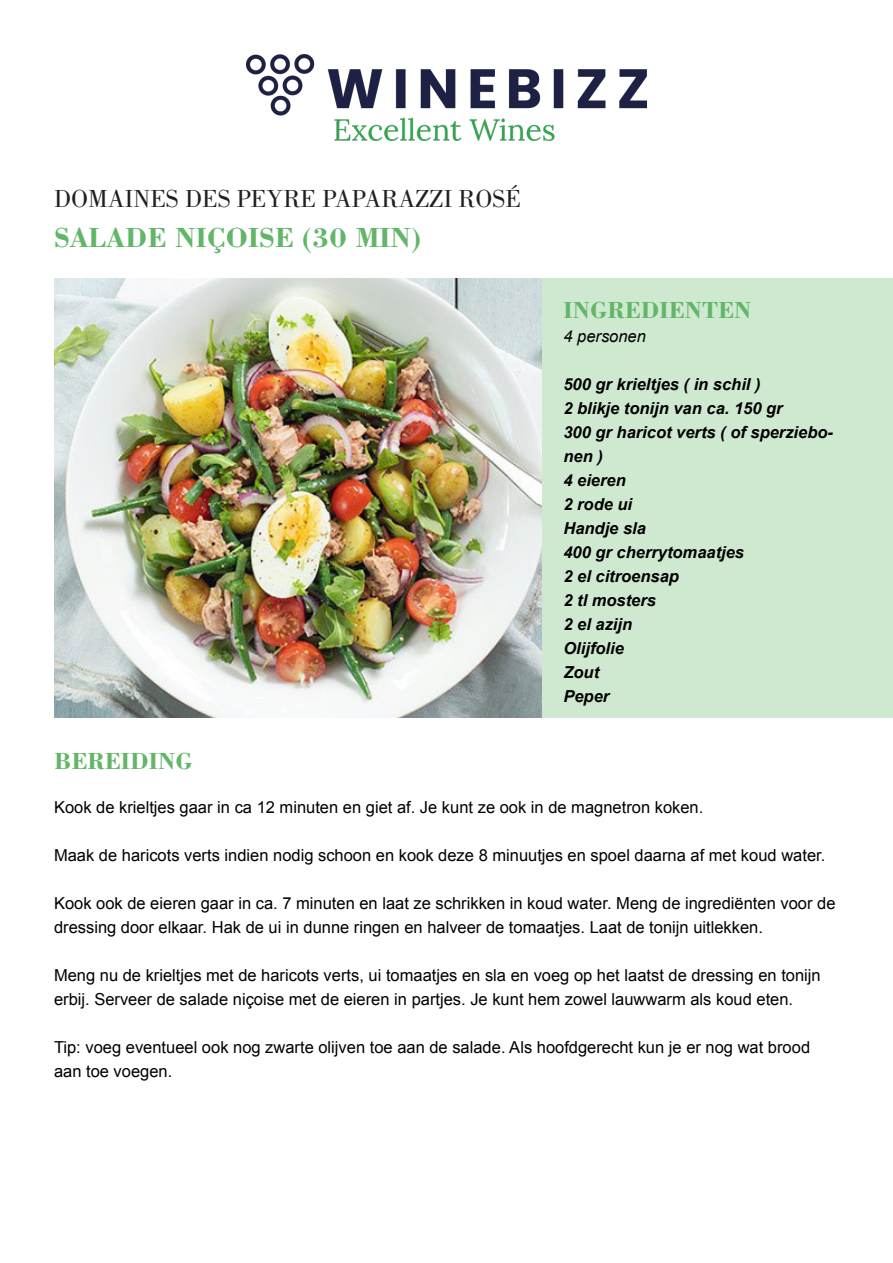
<style>
.page{position:relative;width:893px;height:1263px;background:#fff}
.page>*{position:absolute;margin:0;border:0;box-sizing:border-box;transform-origin:0 0}
.t1{font:700 28.5px "Bodoni Std";color:#61b668}
.t2{font:25.5px "Bodoni Std";color:#231f20}
.t3{font:700 24px "Bodoni Std";color:#61b668}
.t4{font:16.5px/24px "Arial";color:#000}
.t5{font:italic 700 16.5px/24px "Arial";color:#000}
.t6{font:italic 16.5px "Arial";color:#000}
</style>
<div class="page">
<div style="left:542px;top:279px;width:351px;height:439px;background:#cfe9d1"></div>
<img style="left:247px;top:54px;width:399px;height:86px">
<img style="left:54px;top:279px;width:487px;height:439px">
<p class="t2" style="left:54px;top:184px;width:468px">DOMAINES DES PEYRE PAPARAZZI ROSÉ</p>
<p class="t1" style="left:54px;top:220px;width:368px">SALADE NIÇOISE (30 MIN)</p>
<p class="t3" style="left:563px;top:295px;width:190px">INGREDIENTEN</p>
<p class="t6" style="left:563px;top:325px;width:84px">4 personen</p>
<p class="t5" style="left:563px;top:372px;width:199px">500 gr krieltjes ( in schil )</p>
<p class="t5" style="left:563px;top:396px;width:221px">2 blikje tonijn van ca. 150 gr</p>
<p class="t5" style="left:563px;top:420px;width:271px">300 gr haricot verts ( of sperziebo&shy;nen )</p>
<p class="t5" style="left:563px;top:468px;width:64px">4 eieren</p>
<p class="t5" style="left:563px;top:492px;width:70px">2 rode ui</p>
<p class="t5" style="left:563px;top:516px;width:84px">Handje sla</p>
<p class="t5" style="left:563px;top:540px;width:182px">400 gr cherrytomaatjes</p>
<p class="t5" style="left:563px;top:564px;width:117px">2 el citroensap</p>
<p class="t5" style="left:563px;top:588px;width:94px">2 tl mosters</p>
<p class="t5" style="left:563px;top:612px;width:70px">2 el azijn</p>
<p class="t5" style="left:563px;top:636px;width:62px">Olijfolie</p>
<p class="t5" style="left:563px;top:660px;width:37px">Zout</p>
<p class="t5" style="left:563px;top:684px;width:47px">Peper</p>
<p class="t3" style="left:54px;top:746px;width:140px">BEREIDING</p>
<p class="t4" style="left:54px;top:796px;width:651px">Kook de krieltjes gaar in ca 12 minuten en giet af. Je kunt ze ook in de magnetron koken.</p>
<p class="t4" style="left:54px;top:844px;width:773px">Maak de haricots verts indien nodig schoon en kook deze 8 minuutjes en spoel daarna af met koud water.</p>
<p class="t4" style="left:54px;top:892px;width:783px">Kook ook de eieren gaar in ca. 7 minuten en laat ze schrikken in koud water. Meng de ingrediënten voor de dressing door elkaar. Hak de ui in dunne ringen en halveer de tomaatjes. Laat de tonijn uitlekken.</p>
<p class="t4" style="left:54px;top:964px;width:768px">Meng nu de krieltjes met de haricots verts, ui tomaatjes en sla en voeg op het laatst de dressing en tonijn erbij. Serveer de salade niçoise met de eieren in partjes. Je kunt hem zowel lauwwarm als koud eten.</p>
<p class="t4" style="left:54px;top:1036px;width:758px">Tip: voeg eventueel ook nog zwarte olijven toe aan de salade. Als hoofdgerecht kun je er nog wat brood aan toe voegen.</p>
</div>
